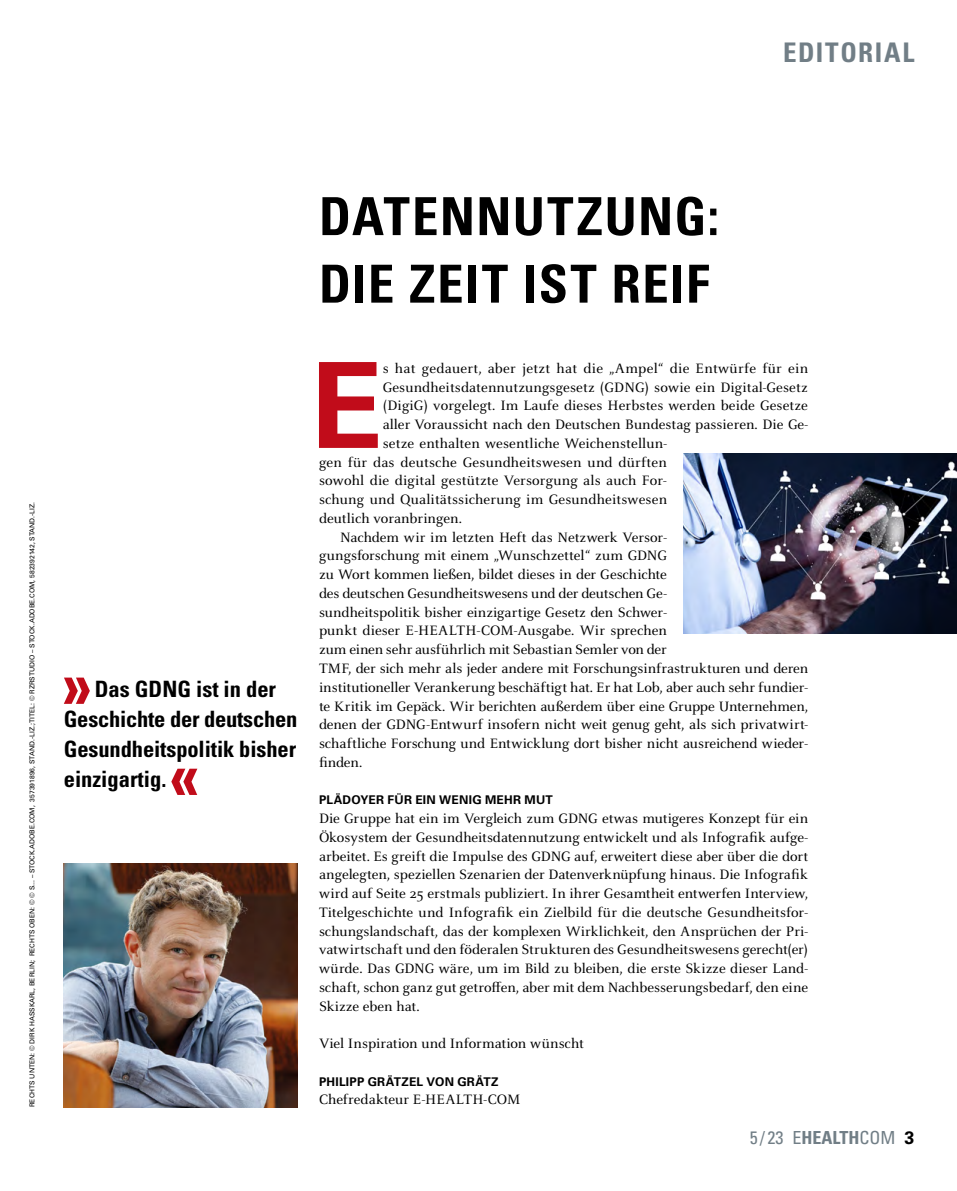
<style>
.page{position:relative;width:957px;height:1191px;background:#fff}
.page>*{position:absolute;margin:0;border:0;box-sizing:border-box;transform-origin:0 0}
.t1{font:700 118.8px "Univers LT Std";color:#c10c1a}
.t2{font:700 condensed 52.5px/67.5px "Univers LT Std";letter-spacing:.03em;color:#000}
.t3{font:700 condensed 27px "Univers LT Std";letter-spacing:.06em;color:#717e86}
.t4{font:700 condensed 22.5px/30px "Univers LT Std";letter-spacing:-.005em;color:#000}
.t5{font:condensed 18px "Univers LT Std";color:#717e86}
.t6{font:15px/18.8px "Celeste OT";color:#000;text-align:justify}
.t7{font:15px "Celeste OT";letter-spacing:.02em;color:#000}
.t8{font:700 12px "Univers LT Std";letter-spacing:.02em;color:#000}
.t9{font:6.75px "Univers LT Std";color:#000}
.s1{font-weight:700}
.s2{font-weight:700;font-stretch:normal;color:#000}
</style>
<div class="page">
<svg style="left:64px;top:677px;width:26px;height:27px"></svg>
<svg style="left:171px;top:768px;width:26px;height:27px"></svg>
<img style="left:684px;top:453px;width:273px;height:181px">
<img style="left:64px;top:863px;width:234px;height:244px">
<h3 class="t3" style="left:783px;top:36px;width:133px">EDITORIAL</h3>
<p class="t9" style="left:28px;top:1107px;width:606px;rotate:-90deg">RECHTS UNTEN: © DIRK HASSKARL, BERLIN; RECHTS OBEN: © © S... – STOCK.ADOBE.COM, 357391896, STAND.-LIZ.; TITEL: © RZRSTUDIO – STOCK.ADOBE.COM, 582392142, STAND.-LIZ.</p>
<h2 class="t2" style="left:319px;top:182px;width:401px">DATENNUTZUNG:<br>DIE ZEIT IST REIF</h2>
<h3 class="t4" style="left:64px;top:674px;width:235px;text-indent:31px">Das GDNG ist in der<br>Geschichte der deutschen<br>Gesundheitspolitik bisher einzigartig.</h3>
<h1 class="t1" style="left:310px;top:336px;width:74px">E</h1>
<p class="t7" style="left:383px;top:359px;width:427px">s hat gedauert, aber jetzt hat die „Ampel“ die Entwürfe für ein</p>
<p class="t6" style="left:383px;top:377px;width:426px">Gesundheitsdatennutzungsgesetz (GDNG) sowie ein Digital-Gesetz</p>
<p class="t6" style="left:383px;top:396px;width:427px">(DigiG) vorgelegt. Im Laufe dieses Herbstes werden beide Gesetze</p>
<p class="t6" style="left:383px;top:415px;width:427px">aller Voraussicht nach den Deutschen Bundestag passieren. Die Ge-</p>
<p class="t6" style="left:383px;top:434px;width:286px">setze enthalten wesentliche Weichenstellun-</p>
<p class="t6" style="left:319px;top:452px;width:349px">gen für das deutsche Gesundheitswesen und dürften</p>
<p class="t6" style="left:319px;top:471px;width:349px">sowohl die digital gestützte Versorgung als auch For-</p>
<p class="t6" style="left:319px;top:490px;width:350px">schung und Qualitätssicherung im Gesundheitswesen</p>
<p class="t6" style="left:319px;top:509px;width:144px">deutlich voranbringen.</p>
<p class="t6" style="left:340px;top:527px;width:328px">Nachdem wir im letzten Heft das Netzwerk Versor-</p>
<p class="t6" style="left:319px;top:546px;width:349px">gungsforschung mit einem „Wunschzettel“ zum GDNG</p>
<p class="t6" style="left:319px;top:565px;width:349px">zu Wort kommen ließen, bildet dieses in der Geschichte</p>
<p class="t6" style="left:319px;top:584px;width:349px">des deutschen Gesundheitswesens und der deutschen Ge-</p>
<p class="t6" style="left:319px;top:602px;width:349px">sundheitspolitik bisher einzigartige Gesetz den Schwer-</p>
<p class="t6" style="left:319px;top:621px;width:349px">punkt dieser E-HEALTH-COM-Ausgabe. Wir sprechen</p>
<p class="t6" style="left:319px;top:640px;width:349px">zum einen sehr ausführlich mit Sebastian Semler von der</p>
<p class="t6" style="left:319px;top:659px;width:491px">TMF, der sich mehr als jeder andere mit Forschungsinfrastrukturen und deren</p>
<p class="t6" style="left:319px;top:677px;width:490px">institutioneller Verankerung beschäftigt hat. Er hat Lob, aber auch sehr fundier-</p>
<p class="t6" style="left:319px;top:696px;width:490px">te Kritik im Gepäck. Wir berichten außerdem über eine Gruppe Unternehmen,</p>
<p class="t6" style="left:319px;top:715px;width:490px">denen der GDNG-Entwurf insofern nicht weit genug geht, als sich privatwirt-</p>
<p class="t6" style="left:319px;top:734px;width:490px">schaftliche Forschung und Entwicklung dort bisher nicht ausreichend wieder-</p>
<p class="t6" style="left:319px;top:752px;width:45px">finden.</p>
<p class="t8" style="left:319px;top:793px;width:235px">PLÄDOYER FÜR EIN WENIG MEHR MUT</p>
<p class="t6" style="left:319px;top:809px;width:491px">Die Gruppe hat ein im Vergleich zum GDNG etwas mutigeres Konzept für ein Ökosystem der Gesundheitsdatennutzung entwickelt und als Infografik aufge&shy;arbeitet. Es greift die Impulse des GDNG auf, erweitert diese aber über die dort angelegten, speziellen Szenarien der Datenverknüpfung hinaus. Die Infografik wird auf Seite 25 erstmals publiziert. In ihrer Gesamtheit entwerfen Interview, Titelgeschichte und Infografik ein Zielbild für die deutsche Gesundheitsfor&shy;schungslandschaft, das der komplexen Wirklichkeit, den Ansprüchen der Pri&shy;vatwirtschaft und den föderalen Strukturen des Gesundheitswesens gerecht(er) würde. Das GDNG wäre, um im Bild zu bleiben, die erste Skizze dieser Land&shy;schaft, schon ganz gut getroffen, aber mit dem Nachbesserungsbedarf, den eine Skizze eben hat.</p>
<p class="t6" style="left:319px;top:1034px;width:266px">Viel Inspiration und Information wünscht</p>
<p class="t8" style="left:319px;top:1074px;width:181px">PHILIPP GRÄTZEL VON GRÄTZ</p>
<p class="t6" style="left:319px;top:1090px;width:203px">Chefredakteur E-HEALTH-COM</p>
<p class="t5" style="left:750px;top:1126px;width:166px">5 / 23 E<span class="s1">HEALTH</span>COM <span class="s2">3</span></p>
</div>
